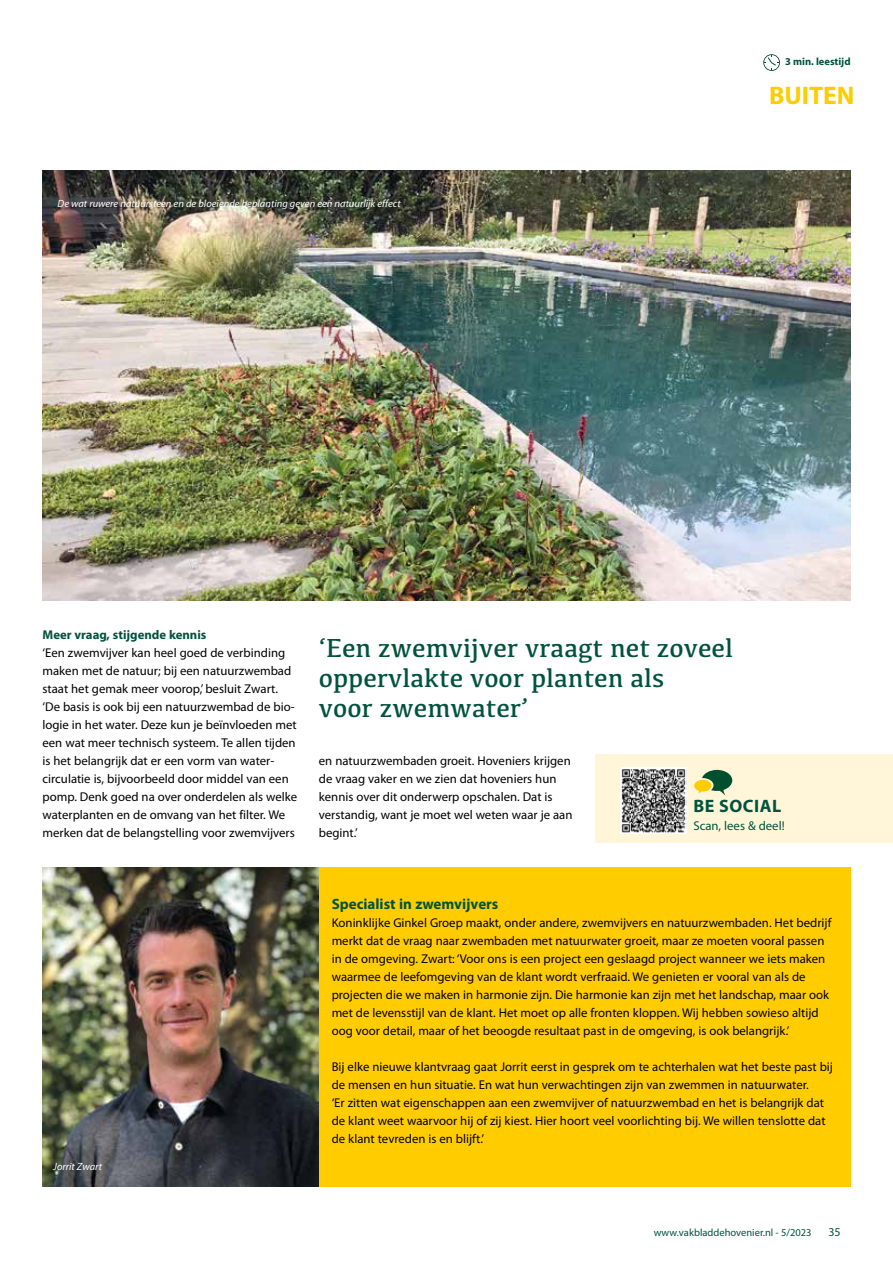
<style>
.page{position:relative;width:893px;height:1263px;background:#fff}
.page>*{position:absolute;margin:0;border:0;box-sizing:border-box;transform-origin:0 0}
.t1{font:27px/30px "Kefa";color:#00533d}
.t2{font:700 25.5px "Myriad Pro";color:#fc0}
.t3{font:700 18px "Myriad Pro";letter-spacing:.03em;color:#00533d}
.t4{font:700 15px "Myriad Pro";color:#00533d}
.t5{font:12.75px/18px "Myriad Pro";color:#000}
.t6{font:700 12.75px "Myriad Pro";color:#00533d}
.t7{font:12.75px "Myriad Pro";color:#00533d}
.t8{font:12px "Myriad Pro";color:#00533d}
.t9{font:italic 10.5px "Myriad Pro";color:#fff}
.t10{font:10.5px "Myriad Pro";color:#00533d}
.t11{font:700 10.5px "Myriad Pro";color:#00533d}
</style>
<div class="page">
<div style="left:319px;top:867px;width:531px;height:319px;background:#fc0"></div>
<img style="left:43px;top:170px;width:807px;height:430px">
<img style="left:43px;top:867px;width:276px;height:319px">
<svg style="left:763px;top:54px;width:17px;height:17px"></svg>
<div style="left:595px;top:755px;width:298px;height:88px;background:#fff5d8"></div>
<img style="left:621px;top:768px;width:65px;height:65px">
<svg style="left:694px;top:770px;width:38px;height:26px"></svg>
<p class="t11" style="left:785px;top:55px;width:67px">3 min. leestijd</p>
<p class="t9" style="left:57px;top:197px;width:345px">De wat ruwere natuursteen en de bloeiende beplanting geven een natuurlijk effect</p>
<h2 class="t2" style="left:769px;top:79px;width:87px">BUITEN</h2>
<p class="t6" style="left:43px;top:626px;width:165px">Meer vraag, stijgende kennis</p>
<p class="t5" style="left:43px;top:644px;width:256px">‘Een zwemvijver kan heel goed de verbinding maken met de natuur; bij een natuurzwembad staat het gemak meer voorop,’ besluit Zwart. ‘De basis is ook bij een natuurzwembad de bio&shy;logie in het water. Deze kun je beïnvloeden met een wat meer technisch systeem. Te allen tijden is het belangrijk dat er een vorm van water&shy;circulatie is, bijvoorbeeld door middel van een pomp. Denk goed na over onderdelen als welke waterplanten en de omvang van het filter. We merken dat de belangstelling voor zwemvijvers</p>
<h1 class="t1" style="left:319px;top:632px;width:416px">‘Een zwemvijver vraagt net zoveel oppervlakte voor planten als<br>voor zwemwater’</h1>
<p class="t5" style="left:319px;top:752px;width:255px">en natuurzwembaden groeit. Hoveniers krijgen de vraag vaker en we zien dat hoveniers hun kennis over dit onderwerp opschalen. Dat is verstandig, want je moet wel weten waar je aan begint.’</p>
<h3 class="t3" style="left:693px;top:794px;width:89px">BE SOCIAL</h3>
<p class="t7" style="left:693px;top:817px;width:93px">Scan, lees &amp; deel!</p>
<p class="t9" style="left:53px;top:1160px;width:50px">Jorrit Zwart</p>
<p class="t4" style="left:332px;top:894px;width:168px">Specialist in zwemvijvers</p>
<p class="t5" style="left:332px;top:914px;width:501px">Koninklijke Ginkel Groep maakt, onder andere, zwemvijvers en natuurzwembaden. Het bedrijf merkt dat de vraag naar zwembaden met natuurwater groeit, maar ze moeten vooral passen in de omgeving. Zwart: ‘Voor ons is een project een geslaagd project wanneer we iets maken waarmee de leefomgeving van de klant wordt verfraaid. We genieten er vooral van als de projecten die we maken in harmonie zijn. Die harmonie kan zijn met het landschap, maar ook met de levensstijl van de klant. Het moet op alle fronten kloppen. Wij hebben sowieso altijd oog voor detail, maar of het beoogde resultaat past in de omgeving, is ook belangrijk.’</p>
<p class="t5" style="left:332px;top:1058px;width:503px">Bij elke nieuwe klantvraag gaat Jorrit eerst in gesprek om te achterhalen wat het beste past bij de mensen en hun situatie. En wat hun verwachtingen zijn van zwemmen in natuurwater.<br>‘Er zitten wat eigenschappen aan een zwemvijver of natuurzwembad en het is belangrijk dat de klant weet waarvoor hij of zij kiest. Hier hoort veel voorlichting bij. We willen tenslotte dat de klant tevreden is en blijft.’</p>
<p class="t10" style="left:654px;top:1226px;width:159px">www.vakbladdehovenier.nl - 5/2023</p>
<p class="t8" style="left:828px;top:1224px;width:14px">35</p>
</div>
